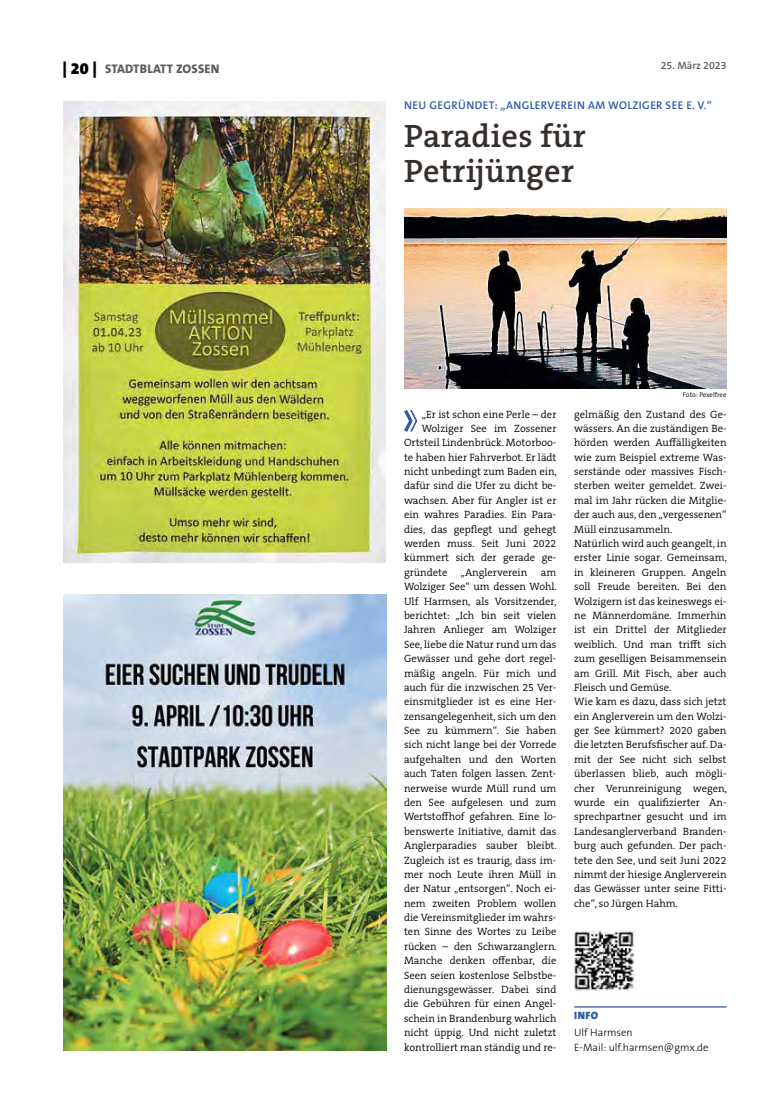
<style>
.page{position:relative;width:762px;height:1117px;background:#fff}
.page>*{position:absolute;margin:0;border:0;box-sizing:border-box;transform-origin:0 0}
.t1{font:600 32.5px/35px "The Serif B W6";letter-spacing:.01em;color:#36302d}
.t2{font:800 12.5px "The Sans B W8";letter-spacing:.015em;color:#615c58}
.t3{font:600 11.25px "The Sans B W6";letter-spacing:.035em;color:#2e5aa8}
.t4{font:300 10.62px/14.4px "The Serif B W4";color:#000;text-align:justify}
.t5{font:300 10.62px/14.4px "The Sans B W3";color:#000}
.t6{font:600 10.62px "The Sans B W6";color:#615c58}
.t7{font:900 10.62px "The Sans B W9";color:#2e5aa8}
.t8{font:300 6.88px "The Sans B W4";color:#000}
.s1{font-family:"The Sans B W9";font-weight:900;font-size:16.25px;color:#000}
</style>
<div class="page">
<hr style="left:574px;top:1006px;width:152px;height:1px;background:#2e5aa8">
<svg style="left:404px;top:410px;width:14px;height:22px"></svg>
<img style="left:404px;top:208px;width:322px;height:180px">
<img style="left:574px;top:930px;width:60px;height:60px">
<img style="left:64px;top:101px;width:321px;height:461px">
<img style="left:64px;top:594px;width:322px;height:456px">
<p class="t2" style="left:63px;top:61px;width:158px"><span class="s1">| 20 |</span> STADTBLATT ZOSS EN</p>
<p class="t6" style="left:661px;top:59px;width:67px">25. MÄRZ 2023</p>
<p class="t3" style="left:404px;top:98px;width:309px">N EU GEGRÜNDET: „ANGLERVEREIN AM WOLZIGER SEE E. V.“</p>
<h1 class="t1" style="left:404px;top:119px;width:183px">Paradies für<br>Petrijünger</h1>
<p class="t4" style="left:422px;top:407px;width:136px">„Er ist schon eine Perle – der</p>
<p class="t4" style="left:422px;top:421px;width:136px">Wolziger See im Zossener</p>
<p class="t4" style="left:404px;top:435px;width:154px">Ortsteil Lindenbrück. Motorboo-</p>
<p class="t4" style="left:404px;top:450px;width:154px">te haben hier Fahrverbot. Er lädt</p>
<p class="t4" style="left:404px;top:464px;width:154px">nicht unbedingt zum Baden ein,</p>
<p class="t4" style="left:404px;top:478px;width:154px">dafür sind die Ufer zu dicht be-</p>
<p class="t4" style="left:404px;top:493px;width:154px">wachsen. Aber für Angler ist er</p>
<p class="t4" style="left:404px;top:507px;width:154px">ein wahres Paradies. Ein Para-</p>
<p class="t4" style="left:404px;top:522px;width:154px">dies, das gepflegt und gehegt</p>
<p class="t4" style="left:404px;top:536px;width:154px">werden muss. Seit Juni 2022</p>
<p class="t4" style="left:404px;top:550px;width:154px">kümmert sich der gerade ge-</p>
<p class="t4" style="left:404px;top:565px;width:125px">gründete „Anglerverein</p>
<p class="t4" style="left:404px;top:565px;width:154px;text-indent:137px">am Wolziger See“ um dessen Wohl.<br>Ulf Harmsen, als Vorsitzender, berichtet: „Ich bin seit vielen Jahren Anlieger am Wolziger See, liebe die Natur rund um das Gewässer und gehe dort regel&shy;mäßig angeln. Für mich und auch für die inzwischen 25 Ver&shy;einsmitglieder ist es eine Her&shy;zensangelegenheit, sich um den See zu kümmern“. Sie haben sich nicht lange bei der Vorrede aufgehalten und den Worten auch Taten folgen lassen. Zent&shy;nerweise wurde Müll rund um den See aufgelesen und zum Wertstoffhof gefahren. Eine lo&shy;benswerte Initiative, damit das Anglerparadies sauber bleibt.<br>Zugleich ist es traurig, dass im&shy;mer noch Leute ihren Müll in der Natur „entsorgen“. Noch ei&shy;nem zweiten Problem wollen die Vereinsmitglieder im wahrs&shy;ten Sinne des Wortes zu Leibe rücken – den Schwarzanglern.<br>Manche denken offenbar, die Seen seien kostenlose Selbstbe&shy;dienungsgewässer. Dabei sind die Gebühren für einen Angel&shy;schein in Brandenburg wahrlich nicht üppig. Und nicht zuletzt kontrolliert man ständig und re-</p>
<p class="t8" style="left:683px;top:390px;width:45px">Foto: Pexelfree</p>
<p class="t4" style="left:574px;top:407px;width:154px;text-align:left">gelmäßig den Zustand des Ge&shy;wässers. An die zuständigen Be&shy;hörden werden Auffälligkeiten wie zum Beispiel extreme Was&shy;serstände oder massives Fisch&shy;sterben weiter gemeldet. Zwei&shy;mal im Jahr rücken die Mitglie&shy;der auch aus, den „vergessenen“<br>Müll einzusammeln.<br>Natürlich wird auch geangelt, in erster Linie sogar. Gemeinsam, in kleineren Gruppen. Angeln soll Freude bereiten. Bei den<br>Wolzigern ist das keineswegs ei&shy;ne Männerdomäne. Immerhin ist ein Drittel der Mitglieder weiblich. Und man trifft sich zum geselligen Beisammensein am Grill. Mit Fisch, aber auch<br>Fleisch und Gemüse.<br>Wie kam es dazu, dass sich jetzt ein Anglerverein um den Wolzi&shy;ger See kümmert? 2020 gaben die letzten Berufsfischer auf. Da&shy;mit der See nicht sich selbst überlassen blieb, auch mögli&shy;cher Verunreinigung wegen, wurde ein qualifizierter An&shy;sprechpartner gesucht und im<br>Landesanglerverband Branden&shy;burg auch gefunden. Der pach&shy;tete den See, und seit Juni 2022 nimmt der hiesige Anglerverein das Gewässer unter seine Fitti&shy;che“, so Jürgen Hahm.</p>
<p class="t7" style="left:574px;top:1008px;width:26px">Info</p>
<p class="t5" style="left:574px;top:1025px;width:136px">Ulf Harmsen<br>E-Mail: ulf.harmsen@gmx.de</p>
</div>
